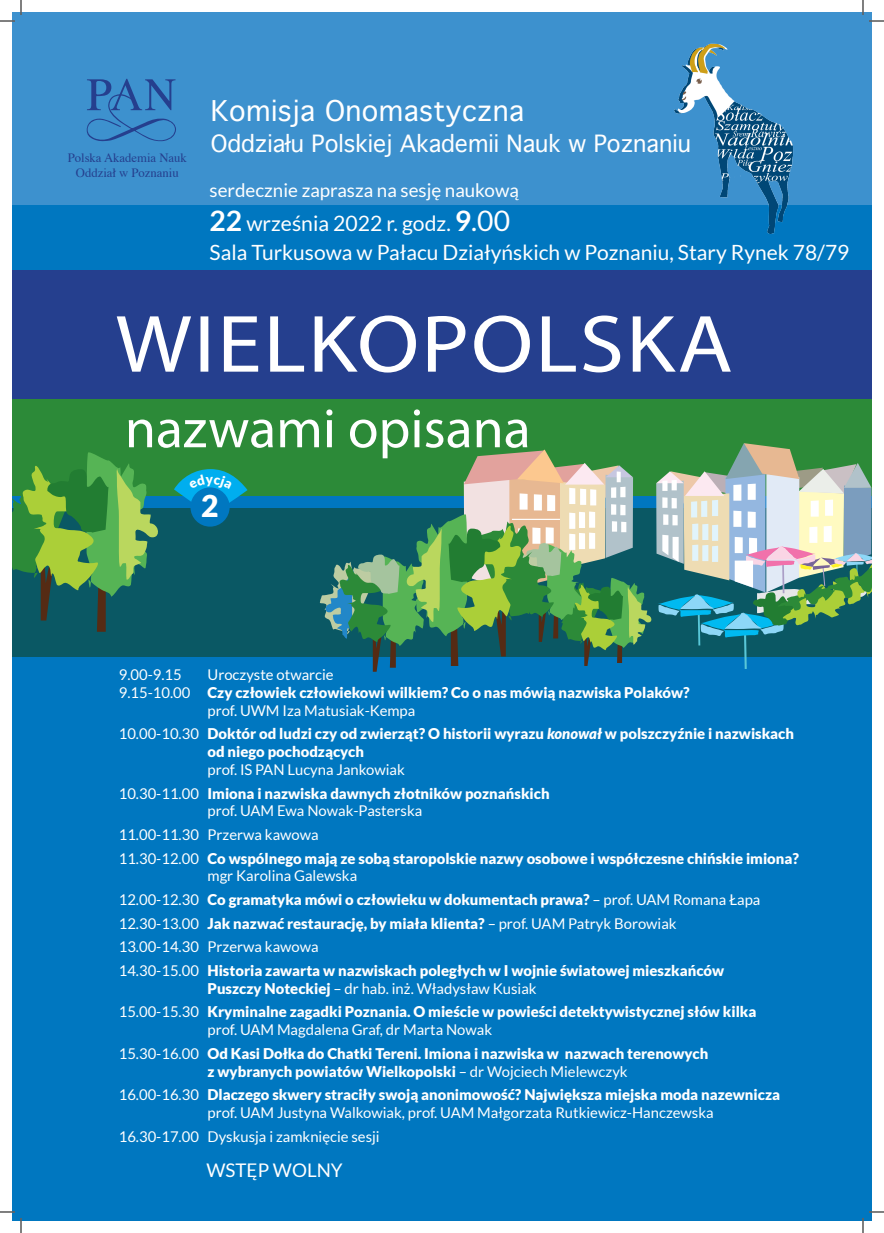
<style>
.page{position:relative;width:884px;height:1233px;background:#fff}
.page>*{position:absolute;margin:0;border:0;box-sizing:border-box;transform-origin:0 0}
.t1{font:900 30.1px "Lato";color:#fff}
.t2{font:27.3px "Geneva";letter-spacing:.015em;color:#fff}
.t3{font:22.7px "Geneva";color:#fff}
.t4{font:21.2px "Lato";color:#fff}
.t5{font:21px "Lato";color:#fff}
.t6{font:18.8px "Lato";color:#fff}
.t7{font:900 14.8px/17.8px "Lato";color:#fff}
.t8{font:14.8px "Lato";color:#fff}
.t9{font:12.7px/15.5px "Times";color:#253f8e;text-align:center}
.s1{font-weight:700;font-size:28.2px}
.s2{font-size:28.2px}
.s3{font-weight:400}
.s4{font-style:italic}
</style>
<div class="page">
<div style="left:12px;top:12px;width:859px;height:269px;background:#3d91ce"></div>
<div style="left:12px;top:205px;width:859px;height:65px;background:#0077c0"></div>
<div style="left:12px;top:467px;width:859px;height:753px;background:#0077c0"></div>
<div style="left:12px;top:270px;width:859px;height:136px;background:#253f8e"></div>
<div style="left:12px;top:399px;width:859px;height:97px;background:#2c8a38"></div>
<img style="left:674px;top:43px;width:119px;height:191px">
<svg style="left:87px;top:79px;width:89px;height:63px"></svg>
<svg style="left:117px;top:315px;width:614px;height:57px"></svg>
<svg style="left:0;top:1211px;width:15px;height:1px"></svg>
<svg style="left:869px;top:1211px;width:15px;height:1px"></svg>
<svg style="left:0;top:0;width:22px;height:22px"></svg>
<svg style="left:20px;top:1218px;width:2px;height:15px"></svg>
<svg style="left:862px;top:0;width:22px;height:22px"></svg>
<svg style="left:862px;top:1218px;width:2px;height:15px"></svg>
<svg style="left:12px;top:409px;width:859px;height:263px"></svg>
<p class="t9" style="left:68px;top:148px;width:121px">Polska Akademia Nauk<br>Oddział w Poznaniu</p>
<p class="t2" style="left:211px;top:96px;width:315px">Komisja Onomastyczna</p>
<p class="t3" style="left:211px;top:131px;width:482px">Oddziału Polskiej Akademii Nauk w Poznaniu</p>
<p class="t6" style="left:210px;top:180px;width:311px">serdecznie zaprasza na sesję naukową</p>
<p class="t4" style="left:210px;top:211px;width:302px"><span class="s1">22</span> września 2022 r. godz. <span class="s1">9</span><span class="s2">.00</span></p>
<p class="t5" style="left:210px;top:240px;width:641px">Sala Turkusowa w Pałacu Działyńskich w Poznaniu, Stary Rynek 78/79</p>
<p class="t1" style="left:201px;top:488px;width:19px">2</p>
<p class="t8" style="left:119px;top:666px;width:65px">9.00-9.15</p>
<p class="t8" style="left:208px;top:666px;width:128px">Uroczyste otwarcie</p>
<p class="t7" style="left:119px;top:683px;width:572px"><span class="s3">9.15-10.00</span> Czy człowiek człowiekowi wilkiem? Co o nas mówią nazwiska Polaków?</p>
<p class="t8" style="left:208px;top:702px;width:209px">prof. UWM Iza Matusiak-Kempa</p>
<p class="t7" style="left:208px;top:724px;width:588px;text-indent:-89px"><span class="s3">10.00-10.30</span> Doktór od ludzi czy od zwierząt? O historii wyrazu <span class="s4">konował</span> w polszczyźnie i nazwiskach od niego pochodzących</p>
<p class="t8" style="left:208px;top:761px;width:199px">prof. IS PAN Lucyna Jankowiak</p>
<p class="t7" style="left:119px;top:784px;width:432px"><span class="s3">10.30-11.00</span> Imiona i nazwiska dawnych złotników poznańskich</p>
<p class="t8" style="left:208px;top:802px;width:216px">prof. UAM Ewa Nowak-Pasterska</p>
<p class="t8" style="left:119px;top:826px;width:201px">11.00-11.30 Przerwa kawowa</p>
<p class="t7" style="left:119px;top:849px;width:682px"><span class="s3">11.30-12.00</span> Co wspólnego mają ze sobą staropolskie nazwy osobowe i współczesne chińskie imiona?</p>
<p class="t8" style="left:208px;top:868px;width:151px">mgr Karolina Galewska</p>
<p class="t7" style="left:119px;top:890px;width:643px"><span class="s3">12.00-12.30</span> Co gramatyka mówi o człowieku w dokumentach prawa? <span class="s3">– prof. UAM Romana Łapa</span></p>
<p class="t7" style="left:119px;top:914px;width:559px"><span class="s3">12.30-13.00</span> Jak nazwać restaurację, by miała klienta? <span class="s3">– prof. UAM Patryk Borowiak</span></p>
<p class="t8" style="left:119px;top:938px;width:201px">13.00-14.30 Przerwa kawowa</p>
<p class="t7" style="left:208px;top:961px;width:518px;text-indent:-89px"><span class="s3">14.30-15.00</span> Historia zawarta w nazwiskach poległych w I wojnie światowej mieszkańców<br>Puszczy Noteckiej <span class="s3">– dr hab. inż. Władysław Kusiak</span></p>
<p class="t7" style="left:119px;top:1002px;width:639px"><span class="s3">15.00-15.30</span> Kryminalne zagadki Poznania. O mieście w powieści detektywistycznej słów kilka</p>
<p class="t8" style="left:208px;top:1021px;width:286px">prof. UAM Magdalena Graf, dr Marta Nowak</p>
<p class="t7" style="left:119px;top:1044px;width:591px"><span class="s3">15.30-16.00</span> Od Kasi Dołka do Chatki Tereni. Imiona i nazwiska w nazwach terenowych</p>
<p class="t7" style="left:208px;top:1062px;width:422px">z wybranych powiatów Wielkopolski <span class="s3">– dr Wojciech Mielewczyk</span></p>
<p class="t7" style="left:119px;top:1085px;width:663px"><span class="s3">16.00-16.30</span> Dlaczego skwery straciły swoją anonimowość? Największa miejska moda nazewnicza</p>
<p class="t8" style="left:208px;top:1104px;width:508px">prof. UAM Justyna Walkowiak, prof. UAM Małgorzata Rutkiewicz-Hanczewska</p>
<p class="t8" style="left:119px;top:1128px;width:262px">16.30-17.00 Dyskusja i zamknięcie sesji</p>
<p class="t6" style="left:206px;top:1159px;width:138px">WSTĘP WOLNY</p>
</div>
